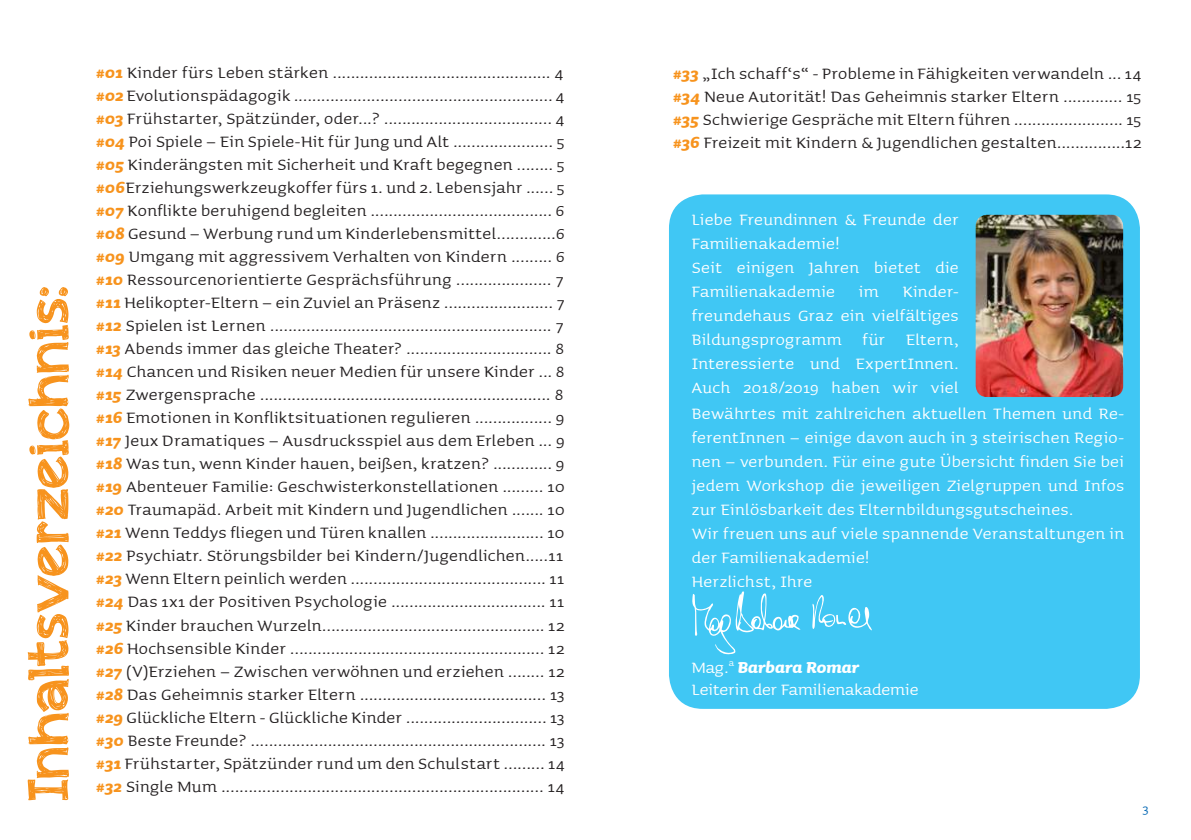
<style>
.page{position:relative;width:1191px;height:840px;background:#fff}
.page>*{position:absolute;margin:0;border:0;box-sizing:border-box;transform-origin:0 0}
.t1{font:56px "appleberry";letter-spacing:.005em;color:#f7931d}
.t2{font:20px/23px "Sauna";letter-spacing:.02em;color:#231f20;text-align:justify}
.t3{font:20px/24px "Sauna";letter-spacing:.02em;color:#fff}
.t4{font:20px/22px "Sauna";color:#fff}
.t5{font:16px "Sauna";color:#0166b3}
.s1{font-weight:700;font-style:italic;color:#f7931d}
.s2{font-weight:700;font-style:italic}
</style>
<div class="page">
<div style="left:669px;top:194px;width:471px;height:514px;background:#40c7f4;border-radius:34px"></div>
<img style="left:975px;top:215px;width:148px;height:182px">
<svg style="left:812px;top:595px;width:60px;height:35px"></svg>
<svg style="left:692px;top:591px;width:108px;height:63px"></svg>
<h1 class="t1" style="left:9px;top:799px;width:515px;rotate:-90deg">Inhaltsverzeichnis:</h1>
<p class="t2" style="left:96px;top:60px;width:470px"><span class="s1">#01</span> Kinder fürs Leben stärken ................................................ 4 <span class="s1">#02</span> Evolutionspädagogik ......................................................... 4 <span class="s1">#03</span> Frühstarter, Spätzünder, oder...? ..................................... 4 <span class="s1">#04</span> Poi Spiele – Ein Spiele-Hit für Jung und Alt ...................... 5 <span class="s1">#05</span> Kinderängsten mit Sicherheit und Kraft begegnen ........ 5 <span class="s1">#06</span>Erziehungswerkzeugkoffer fürs 1. und 2. Lebensjahr ...... 5 <span class="s1">#07</span> Konflikte beruhigend begleiten ........................................ 6 <span class="s1">#08</span> Gesund – Werbung rund um Kinderlebensmittel.............6 <span class="s1">#09</span> Umgang mit aggressivem Verhalten von Kindern ......... 6 <span class="s1">#10</span> Ressourcenorientierte Gesprächsführung ..................... 7 <span class="s1">#11</span> Helikopter-Eltern – ein Zuviel an Präsenz ........................ 7 <span class="s1">#12</span> Spielen ist Lernen .............................................................. 7 <span class="s1">#13</span> Abends immer das gleiche Theater? ................................ 8 <span class="s1">#14</span> Chancen und Risiken neuer Medien für unsere Kinder ... 8 <span class="s1">#15</span> Zwergensprache ................................................................ 8 <span class="s1">#16</span> Emotionen in Konfliktsituationen regulieren ................. 9 <span class="s1">#17</span> Jeux Dramatiques – Ausdrucksspiel aus dem Erleben ... 9 <span class="s1">#18</span> Was tun, wenn Kinder hauen, beißen, kratzen? ............. 9 <span class="s1">#19</span> Abenteuer Familie: Geschwisterkonstellationen ......... 10 <span class="s1">#20</span> Traumapäd. Arbeit mit Kindern und Jugendlichen ....... 10 <span class="s1">#21</span> Wenn Teddys fliegen und Türen knallen ......................... 10 <span class="s1">#22</span> Psychiatr. Störungsbilder bei Kindern/Jugendlichen.....11 <span class="s1">#23</span> Wenn Eltern peinlich werden ........................................... 11 <span class="s1">#24</span> Das 1x1 der Positiven Psychologie .................................. 11 <span class="s1">#25</span> Kinder brauchen Wurzeln................................................. 12 <span class="s1">#26</span> Hochsensible Kinder ........................................................ 12 <span class="s1">#27</span> (V)Erziehen – Zwischen verwöhnen und erziehen ........ 12 <span class="s1">#28</span> Das Geheimnis starker Eltern ......................................... 13 <span class="s1">#29</span> Glückliche Eltern - Glückliche Kinder ............................... 13 <span class="s1">#30</span> Beste Freunde? ................................................................. 13 <span class="s1">#31</span> Frühstarter, Spätzünder rund um den Schulstart ......... 14 <span class="s1">#32</span> Single Mum ....................................................................... 14</p>
<p class="t2" style="left:673px;top:61px;width:470px"><span class="s1">#33</span> „Ich schaff‘s“ - Probleme in Fähigkeiten verwandeln ... 14 <span class="s1">#34</span> Neue Autorität! Das Geheimnis starker Eltern ............. 15 <span class="s1">#35</span> Schwierige Gespräche mit Eltern führen ........................ 15 <span class="s1">#36</span> Freizeit mit Kindern &amp; Jugendlichen gestalten...............12</p>
<p class="t3" style="left:691px;top:206px;width:268px">Liebe Freundinnen &amp; Freunde der<br>Familienakademie!<br>Seit einigen Jahren bietet die<br>Familienakademie im Kinder&shy;freundehaus Graz ein vielfältiges<br>Bildungsprogramm für Eltern,<br>Interessierte und ExpertInnen.<br>Auch 2018/2019 haben wir viel</p>
<p class="t3" style="left:691px;top:400px;width:434px">Bewährtes mit zahlreichen aktuellen Themen und Re&shy;ferentInnen – einige davon auch in 3 steirischen Regio&shy;nen – verbunden. Für eine gute Übersicht finden Sie bei jedem Workshop die jeweiligen Zielgruppen und Infos zur Einlösbarkeit des Elternbildungsgutscheines.<br>Wir freuen uns auf viele spannende Veranstaltungen in der Familienakademie!<br>Herzlichst, Ihre</p>
<p class="t4" style="left:691px;top:655px;width:228px">Mag.<sup>a</sup> <span class="s2">Barbara Romar<br></span>Leiterin der Familienakademie</p>
<p class="t5" style="left:1142px;top:798px;width:7px">3</p>
</div>
